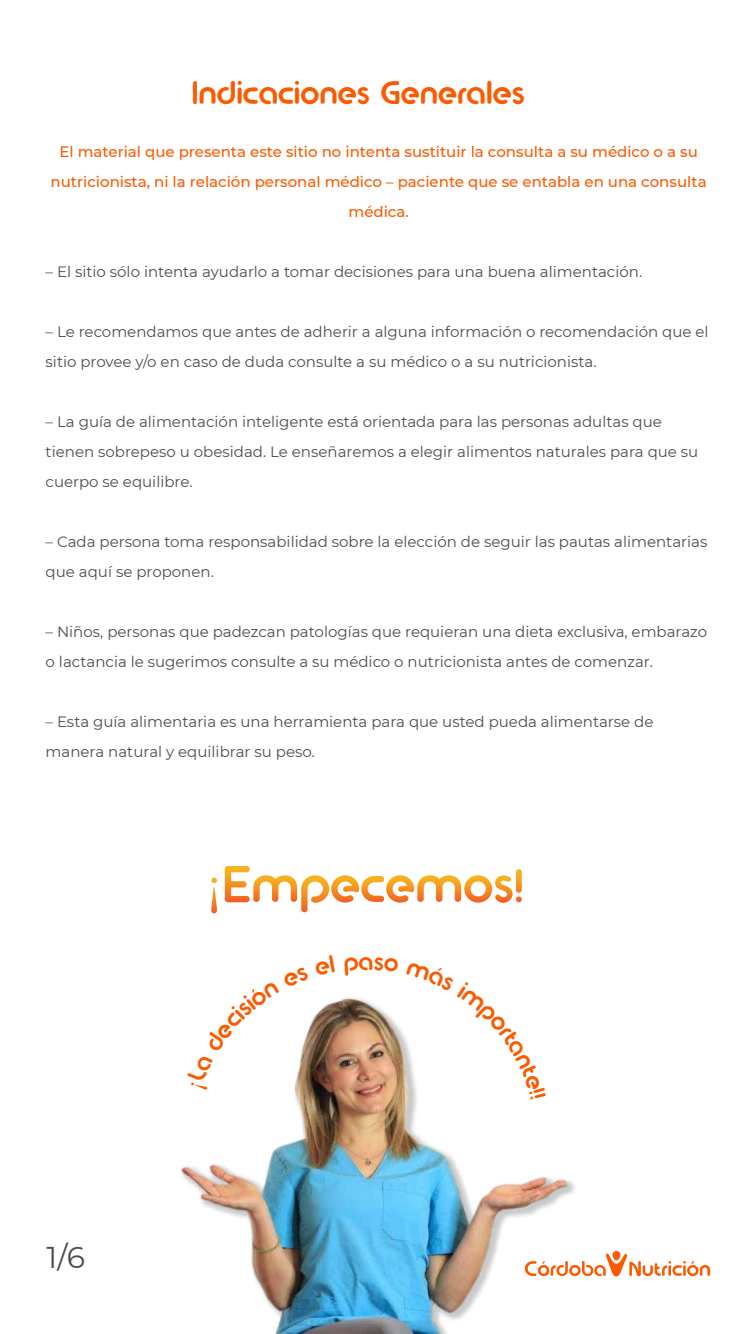
<style>
.page{position:relative;width:750px;height:1334px;background:#fff}
.page>*{position:absolute;margin:0;border:0;box-sizing:border-box;transform-origin:0 0}
.t1{font:32.7px "arematfont";color:#fb5a01}
.t2{font:30px "Montserrat";color:#4d4d4d}
.t3{font:15px/30px "Montserrat";color:#4d4d4d}
.t4{font:500 15px/30px "Montserrat";color:#fb5a01;text-align:center}
</style>
<div class="page">
<svg style="left:579px;top:1253px;width:131px;height:24px"></svg>
<div style="left:612px;top:1251px;width:8px;height:9px;background:#fb5a01;border-radius:4px"></div>
<svg style="left:211px;top:878px;width:6px;height:35px"></svg>
<svg style="left:225px;top:866px;width:297px;height:46px"></svg>
<img style="left:181px;top:998px;width:398px;height:336px">
<svg style="left:187px;top:998px;width:122px;height:92px"></svg>
<svg style="left:406px;top:998px;width:140px;height:102px"></svg>
<h1 class="t1" style="left:192px;top:74px;width:335px">Indicaciones Generales</h1>
<p class="t4" style="left:51px;top:136px;width:658px">El material que presenta este sitio no intenta sustituir la consulta a su médico o a su nutricionista, ni la relación personal médico – paciente que se entabla en una consulta médica.</p>
<p class="t3" style="left:46px;top:256px;width:598px">– El sitio sólo intenta ayudarlo a tomar decisiones para una buena alimentación.</p>
<p class="t3" style="left:46px;top:316px;width:664px">– Le recomendamos que antes de adherir a alguna información o recomendación que el sitio provee y/o en caso de duda consulte a su médico o a su nutricionista.</p>
<p class="t3" style="left:46px;top:406px;width:654px">– La guía de alimentación inteligente está orientada para las personas adultas que tienen sobrepeso u obesidad. Le enseñaremos a elegir alimentos naturales para que su cuerpo se equilibre.</p>
<p class="t3" style="left:46px;top:526px;width:663px">– Cada persona toma responsabilidad sobre la elección de seguir las pautas alimentarias que aquí se proponen.</p>
<p class="t3" style="left:46px;top:616px;width:663px">– Niños, personas que padezcan patologías que requieran una dieta exclusiva, embarazo o lactancia le sugerimos consulte a su médico o nutricionista antes de comenzar.</p>
<p class="t3" style="left:46px;top:706px;width:609px">– Esta guía alimentaria es una herramienta para que usted pueda alimentarse de manera natural y equilibrar su peso.</p>
<h2 class="t2" style="left:47px;top:1237px;width:40px">1/6</h2>
</div>
